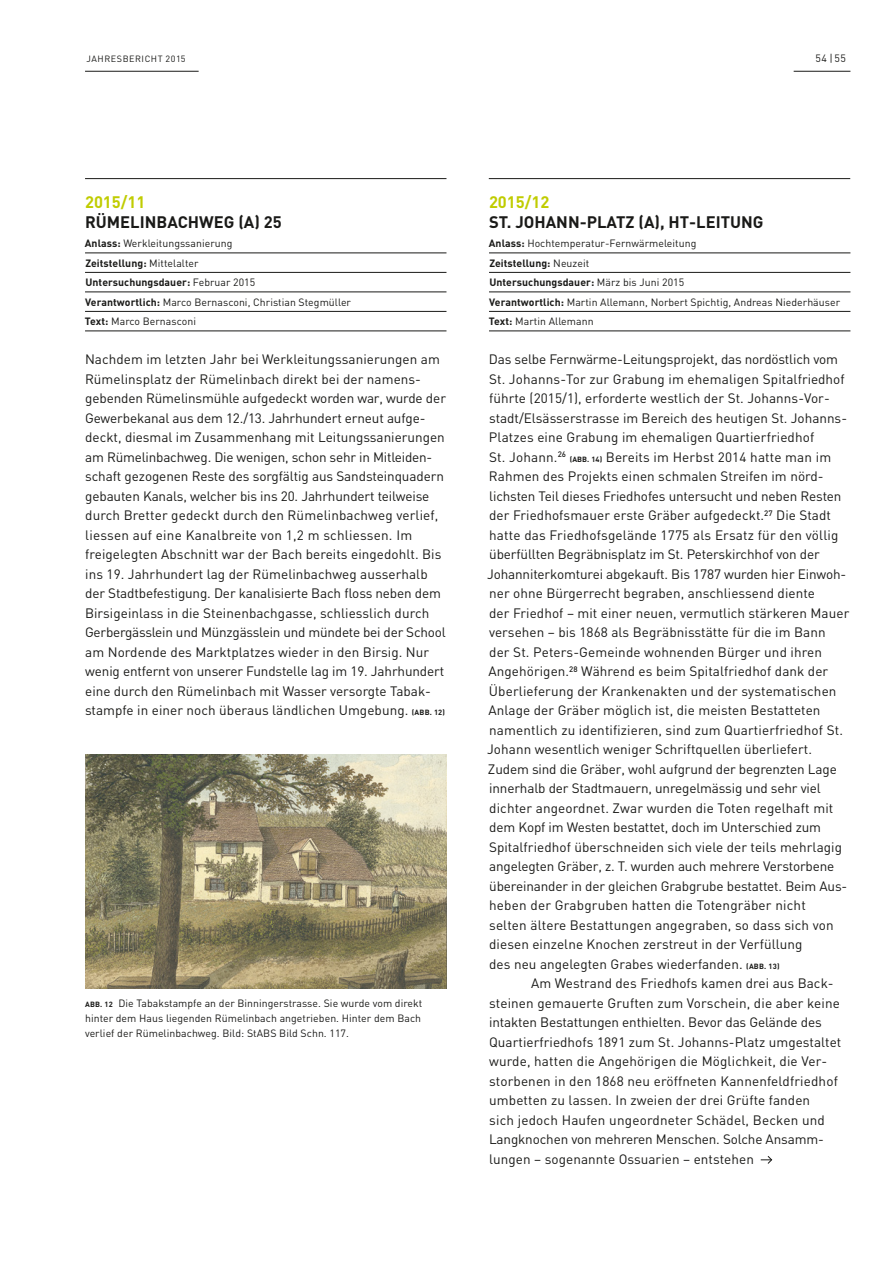
<style>
.page{position:relative;width:893px;height:1263px;background:#fff}
.page>*{position:absolute;margin:0;border:0;box-sizing:border-box;transform-origin:0 0}
.t1{font:700 16.5px "DIN";color:#1a1a18}
.t2{font:700 16.5px "DIN";color:#c0cc00}
.t3{font:13.5px/19.5px "DIN";letter-spacing:.005em;color:#1a1a18}
.t4{font:10.5px/19.5px "DIN";letter-spacing:.005em;color:#1a1a18}
.t5{font:9px "DIN";letter-spacing:.06em;color:#1a1a18}
.s1{font-weight:700}
.s2{font-weight:700;font-size:7.5px}
</style>
<div class="page">
<hr style="left:85px;top:71px;width:114px;height:1px;background:#1a1a18">
<hr style="left:794px;top:71px;width:56px;height:1px;background:#1a1a18">
<hr style="left:85px;top:178px;width:361px;height:1px;background:#1a1a18">
<hr style="left:489px;top:178px;width:361px;height:1px;background:#1a1a18">
<hr style="left:85px;top:253px;width:361px;height:1px;background:#1a1a18">
<hr style="left:85px;top:272px;width:361px;height:1px;background:#1a1a18">
<hr style="left:85px;top:292px;width:361px;height:1px;background:#1a1a18">
<hr style="left:85px;top:311px;width:361px;height:1px;background:#1a1a18">
<hr style="left:85px;top:331px;width:361px;height:1px;background:#1a1a18">
<hr style="left:489px;top:253px;width:361px;height:1px;background:#1a1a18">
<hr style="left:489px;top:272px;width:361px;height:1px;background:#1a1a18">
<hr style="left:489px;top:292px;width:361px;height:1px;background:#1a1a18">
<hr style="left:489px;top:311px;width:361px;height:1px;background:#1a1a18">
<hr style="left:489px;top:331px;width:361px;height:1px;background:#1a1a18">
<svg style="left:761px;top:1156px;width:12px;height:8px"></svg>
<img style="left:85px;top:754px;width:361px;height:234px">
<p class="t5" style="left:86px;top:53px;width:101px">Jahresbericht 2015</p>
<p class="t4" style="left:815px;top:48px;width:32px">54 |55</p>
<p class="t2" style="left:85px;top:191px;width:62px">2015/11</p>
<p class="t1" style="left:85px;top:211px;width:198px">Rü melinbachweg (A) 25</p>
<p class="t4" style="left:85px;top:233px;width:268px"><span class="s1">Anlass:</span> Werkleitungssanierung<br><span class="s1">Zeitstellung:</span> Mittelalter<br><span class="s1">Untersuchungsdauer:</span> Februar 2015<br><span class="s1">Verantwortlich:</span> Marco Bernasconi, Christian Stegmüller <span class="s1">Text:</span> Marco Bernasconi</p>
<p class="t3" style="left:85px;top:349px;width:363px">Nachdem im letzten Jahr bei Werkleitungssanierungen am Rümelinsplatz der Rümelinbach direkt bei der namens&shy;gebenden Rümelinsmühle aufgedeckt worden war, wurde der Gewerbekanal aus dem 12./13. Jahrhundert erneut aufge&shy;deckt, diesmal im Zusammenhang mit Leitungssanierungen am Rümelinbachweg. Die wenigen, schon sehr in Mitleiden&shy;schaft gezogenen Reste des sorgfältig aus Sandsteinquadern gebauten Kanals, welcher bis ins 20. Jahrhundert teilweise durch Bretter gedeckt durch den Rümelinbachweg verlief, liessen auf eine Kanalbreite von 1,2 m schliessen. I m freigelegten Abschnitt war der Bach bereits eingedohlt. Bis ins 19. Jahrhundert lag der Rümelinbachweg ausserhalb der Stadtbefestigung. Der kanalisierte Bach floss neben dem Birsigeinlass in die Steinenbachgasse, schliesslich durch Gerbergässlein und Münzgässlein und mündete bei der School am Nordende des Marktplatzes wieder in den Birsig. N ur wenig entfernt von unserer Fundstelle lag im 19. Jahrhundert eine durch den Rümelinbach mit Wasser versorgte Tabak&shy;stampfe in einer noch überaus ländlichen U mgebung. <span class="s2">(Abb. 12)</span></p>
<p class="t4" style="left:85px;top:996px;width:339px;line-height:15px;text-align:justify"><span class="s2">Abb. 12</span> Die Tabakstampfe an der Binningerstrasse. Sie wurde vom direkt hinter dem Haus liegenden Rümelinbach angetrieben. H inter dem Bach verlief der Rümelinbachweg. Bild: StABS Bild Schn. 117.</p>
<p class="t2" style="left:489px;top:191px;width:62px">2015/12</p>
<p class="t1" style="left:489px;top:211px;width:276px">St. Johann-Platz (A), HT-Leitung</p>
<p class="t4" style="left:489px;top:233px;width:353px"><span class="s1">Anlass:</span> H ochtemperatur-Fernwärmeleitung<br><span class="s1">Zeitstellung:</span> N euzeit<br><span class="s1">Untersuchungsdauer:</span> März bis Juni 2015<br><span class="s1">Verantwortlich:</span> Martin Allemann, N orbert Spichtig, Andreas N iederhäuser <span class="s1">Text:</span> Martin Allemann</p>
<p class="t3" style="left:487px;top:349px;width:364px">Das selbe Fernwärme-Leitungsprojekt, das nordöstlich vom St. Johanns-Tor zur Grabung im ehemaligen Spitalfriedhof führte (2015/1), erforderte westlich der St. Johanns-Vor&shy;stadt/Elsässerstrasse im Bereich des heutigen St. Johanns-Platzes eine Grabung im ehemaligen Quartierfriedhof<br>St. Johann.<sup>26</sup> <span class="s2">(Abb. 14)</span> Bereits im H erbst 2014 hatte man im Rahmen des Projekts einen schmalen Streifen im nörd&shy;lichsten Teil dieses Friedhofes untersucht und neben Resten der Friedhofsmauer erste Gräber aufgedeckt.<sup>27</sup> Die Stadt hatte das Friedhofsgelände 1775 als Ersatz für den völlig überfüllten Begräbnisplatz im St. Peterskirchhof von der Johanniterkomturei abgekauft. Bis 1787 wurden hier Einwoh&shy;ner ohne Bürgerrecht begraben, anschliessend diente<br>der Friedhof – mit einer neuen, vermutlich stärkeren Mauer versehen – bis 1868 als Begräbnisstätte für die im Bann<br>der St. Peters-Gemeinde wohnenden Bürger und ihren Angehörigen.<sup>28</sup> Während es beim Spitalfriedhof dank der Überlieferung der Krankenakten und der systematischen Anlage der Gräber möglich ist, die meisten Bestatteten namentlich zu identifizieren, sind zum Quartierfriedhof St.<br>Johann wesentlich weniger Schriftquellen überliefert.<br>Zudem sind die Gräber, wohl aufgrund der begrenzten Lage innerhalb der Stadtmauern, unregelmässig und sehr viel dichter angeordnet. Zwar wurden die Toten regelhaft mit dem Kopf im Westen bestattet, doch im U nterschied zum Spitalfriedhof überschneiden sich viele der teils mehrlagig angelegten Gräber, z. T. wurden auch mehrere Verstorbene übereinander in der gleichen Grabgrube bestattet. Beim Aus&shy;heben der Grabgruben hatten die Totengräber nicht<br>selten ältere Bestattungen angegraben, so dass sich von diesen einzelne Knochen zerstreut in der Verfüllung<br>des neu angelegten Grabes wiederfanden. <span class="s2">(Abb. 13)</span></p>
<p class="t3" style="left:489px;top:973px;width:354px;text-indent:42px">Am Westrand des Friedhofs kamen drei aus Back&shy;steinen gemauerte Gruften zum Vorschein, die aber keine intakten Bestattungen enthielten. Bevor das Gelände des Quartierfriedhofs 1891 zum St. Johanns-Platz umgestaltet wurde, hatten die Angehörigen die Möglichkeit, die Ver&shy;storbenen in den 1868 neu eröffneten Kannenfeldfriedhof umbetten zu lassen. I n zweien der drei Grüfte fanden<br>sich jedoch Haufen ungeordneter Schädel, Becken und Langknochen von mehreren Menschen. Solche Ansamm&shy;lungen – sogenannte Ossuarien – entstehen</p>
</div>
